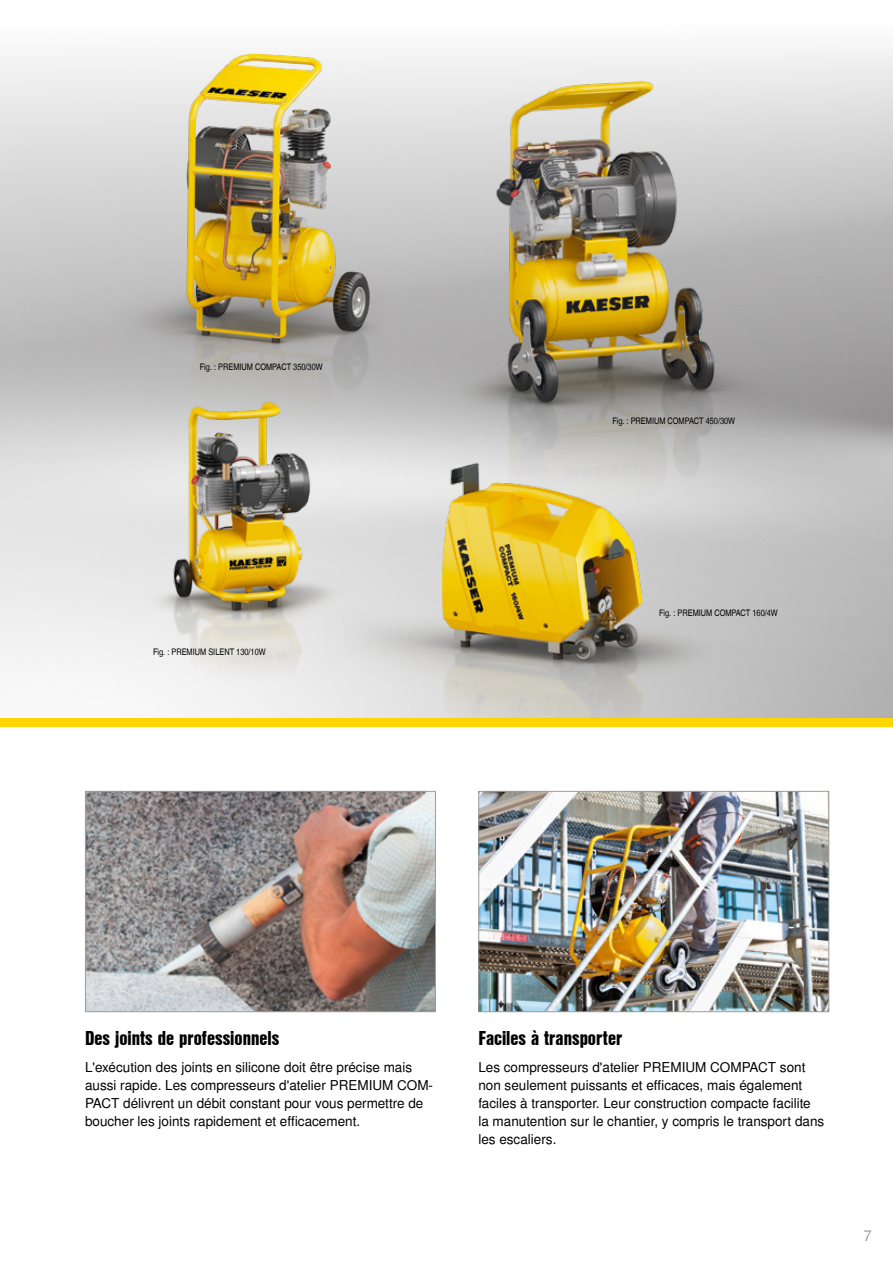
<style>
.page{position:relative;width:893px;height:1263px;background:#fff}
.page>*{position:absolute;margin:0;border:0;box-sizing:border-box;transform-origin:0 0}
.t1{font:19.5px "Nimbus San L Bla Con";color:#000}
.t2{font:15px "Nimbus San L";color:#9d9d9c}
.t3{font:13.5px/18px "Nimbus San L";color:#000}
.t4{font:9px "Nimbus San L Reg Con";color:#000}
</style>
<div class="page">
<img style="left:0;top:48px;width:893px;height:671px">
<img style="left:480px;top:793px;width:347px;height:217px">
<div style="left:478px;top:791px;width:351px;height:221px;border:1px solid #9d9d9c"></div>
<img style="left:87px;top:793px;width:347px;height:217px">
<div style="left:85px;top:791px;width:351px;height:221px;border:1px solid #9d9d9c"></div>
<div style="left:0;top:719px;width:893px;height:8px;background:#ffd500"></div>
<img style="left:64px;top:48px;width:319px;height:399px">
<img style="left:427px;top:48px;width:372px;height:543px">
<img style="left:113px;top:344px;width:234px;height:375px">
<img style="left:281px;top:391px;width:456px;height:328px">
<p class="t4" style="left:200px;top:362px;width:124px">Fig. : PREMIUM COMPACT 350/30W</p>
<p class="t4" style="left:153px;top:647px;width:114px">Fig. : PREMIUM SILENT 130/10W</p>
<p class="t4" style="left:612px;top:416px;width:124px">Fig. : PREMIUM COMPACT 450/30W</p>
<p class="t4" style="left:659px;top:608px;width:120px">Fig. : PREMIUM COMPACT 160/4W</p>
<h1 class="t1" style="left:85px;top:1024px;width:196px">Des joints de professionnels</h1>
<p class="t3" style="left:85px;top:1059px;width:350px">L'exécution des joints en silicone doit être précise mais aussi rapide. Les compresseurs d'atelier PREMIUM COM-PACT délivrent un débit constant pour vous permettre de boucher les joints rapidement et efficacement.</p>
<h1 class="t1" style="left:478px;top:1024px;width:145px">Faciles à transporter</h1>
<p class="t3" style="left:478px;top:1059px;width:347px">Les compresseurs d'atelier PREMIUM COMPACT sont non seulement puissants et efficaces, mais également faciles à transporter. Leur construction compacte facilite la manutention sur le chantier, y compris le transport dans les escaliers.</p>
<p class="t2" style="left:863px;top:1226px;width:10px">7</p>
</div>
